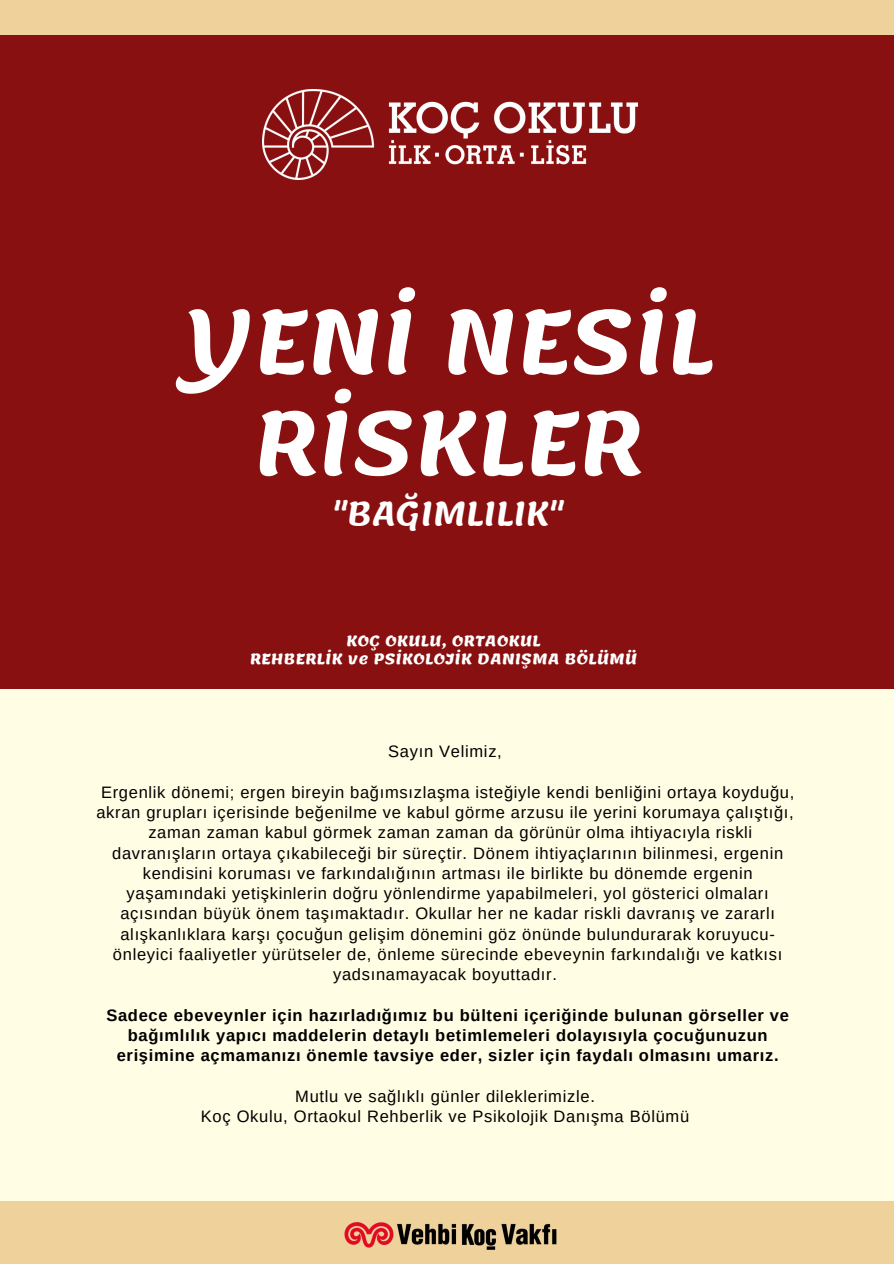
<style>
.page{position:relative;width:894px;height:1264px;background:#fff}
.page>*{position:absolute;margin:0;border:0;box-sizing:border-box;transform-origin:0 0}
.t1{font:600 87.45px/101.4px "Lemonada";color:#fff;text-align:center}
.t2{font:600 32.1px "Lemonada";color:#fff}
.t3{font:16.5px "Arimo";letter-spacing:.04em;color:#000}
.t4{font:700 16.5px/20.2px "Arimo";letter-spacing:.045em;color:#000;text-align:center}
.t5{font:700 14.4px "Lemonada";letter-spacing:.04em;color:#fff}
</style>
<div class="page">
<div style="left:0;top:0;width:893px;height:1263px;background:#eed19b"></div>
<div style="left:0;top:35px;width:893px;height:710px;background:#891010"></div>
<img style="left:344px;top:1222px;width:213px;height:28px">
<div style="left:0;top:689px;width:893px;height:511px;background:#fffde3"></div>
<img style="left:262px;top:89px;width:375px;height:90px">
<p class="t1" style="left:181px;top:292px;width:534px">YENİ NESİL<br>RİSKLER</p>
<p class="t2" style="left:332px;top:495px;width:233px">"BAĞIMLILIK"</p>
<p class="t5" style="left:346px;top:632px;width:195px">KOÇ OKULU, ORTAOKUL</p>
<p class="t5" style="left:250px;top:650px;width:388px">REHBERLİK ve PSİKOLOJİK DANIŞMA BÖLÜMÜ</p>
<p class="t3" style="left:388px;top:742px;width:115px">Sayın Velimiz,</p>
<p class="t3" style="left:101px;top:782px;width:694px">Ergenlik dönemi; ergen bireyin bağımsızlaşma isteğiyle kendi benliğini ortaya koyduğu,</p>
<p class="t3" style="left:96px;top:803px;width:698px">akran grupları içerisinde beğenilme ve kabul görme arzusu ile yerini korumaya çalıştığı,</p>
<p class="t3" style="left:148px;top:823px;width:605px">zaman zaman kabul görmek zaman zaman da görünür olma ihtiyacıyla riskli</p>
<p class="t3" style="left:112px;top:843px;width:672px">davranışların ortaya çıkabileceği bir süreçtir. Dönem ihtiyaçlarının bilinmesi, ergenin</p>
<p class="t3" style="left:143px;top:863px;width:611px">kendisini koruması ve farkındalığının artması ile birlikte bu dönemde ergenin</p>
<p class="t3" style="left:127px;top:884px;width:643px">yaşamındaki yetişkinlerin doğru yönlendirme yapabilmeleri, yol gösterici olmaları</p>
<p class="t3" style="left:120px;top:904px;width:656px">açısından büyük önem taşımaktadır. Okullar her ne kadar riskli davranış ve zararlı</p>
<p class="t3" style="left:120px;top:924px;width:656px">alışkanlıklara karşı çocuğun gelişim dönemini göz önünde bulundurarak koruyucu-</p>
<p class="t3" style="left:113px;top:945px;width:670px">önleyici faaliyetler yürütseler de, önleme sürecinde ebeveynin farkındalığı ve katkısı</p>
<p class="t3" style="left:333px;top:965px;width:225px">yadsınamayacak boyuttadır.</p>
<p class="t4" style="left:106px;top:1004px;width:684px">Sadece ebeveynler için hazırladığımız bu bülteni içeriğinde bulunan görseller ve bağımlılık yapıcı maddelerin detaylı betimlemeleri dolayısıyla çocuğunuzun erişimine açmamanızı önemle tavsiye eder, sizler için faydalı olmasını umarız.</p>
<p class="t3" style="left:295px;top:1086px;width:301px">Mutlu ve sağlıklı günler dileklerimizle.</p>
<p class="t3" style="left:201px;top:1107px;width:490px">Koç Okulu, Ortaokul Rehberlik ve Psikolojik Danışma Bölümü</p>
</div>
